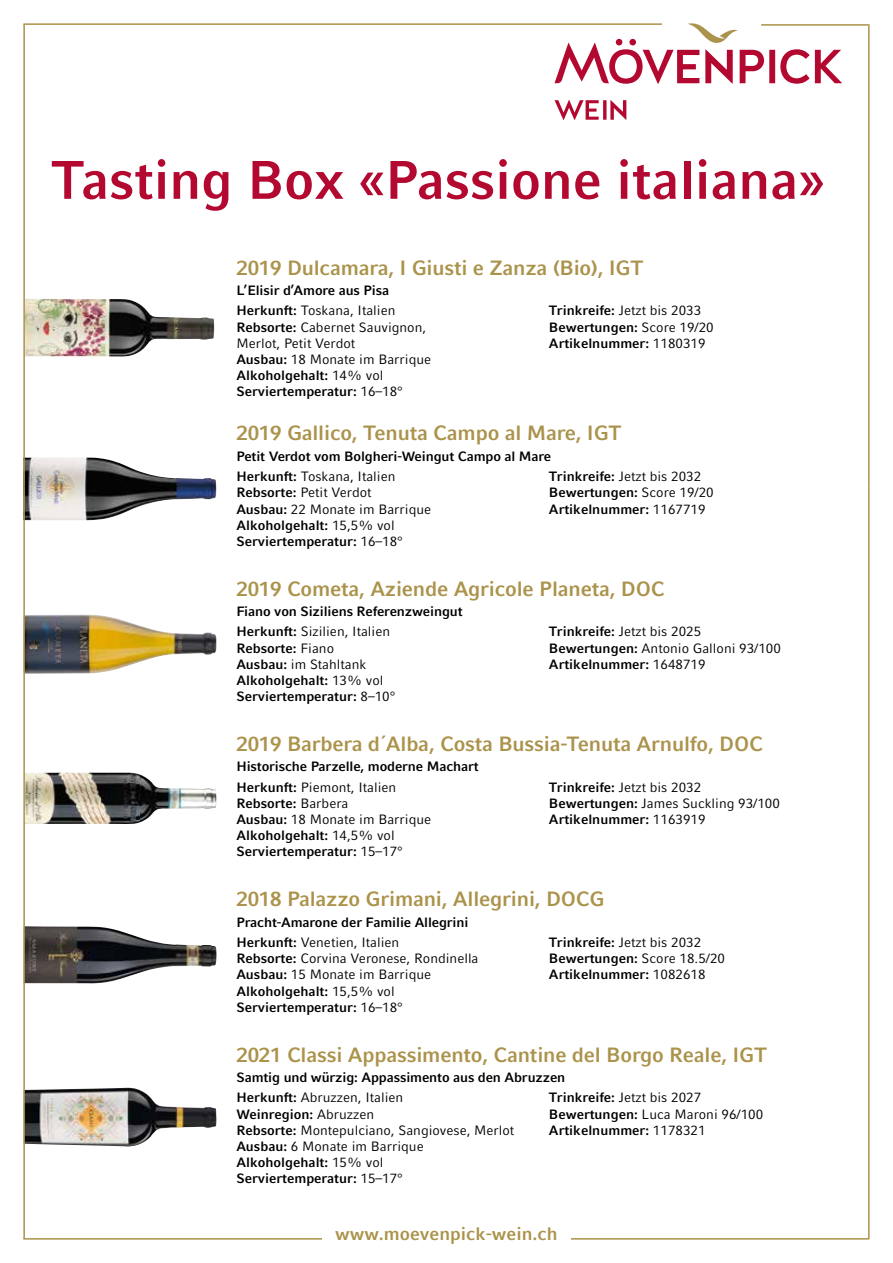
<style>
.page{position:relative;width:893px;height:1263px;background:#fff}
.page>*{position:absolute;margin:0;border:0;box-sizing:border-box;transform-origin:0 0}
.t1{font:700 54px "Compatil Fact LT Pro";color:#b30931}
.t2{font:700 20.7px "Compatil Fact LT Pro";letter-spacing:-.01em;color:#ab934b}
.t3{font:700 18px "Compatil Fact LT Pro";color:#ab934b}
.t4{font:13.5px/16.2px "Compatil Fact LT Pro";color:#000}
.t5{font:700 13.5px/16.2px "Compatil Fact LT Pro";letter-spacing:-.01em;color:#000}
.s1{font-weight:700}
.s2{font-weight:400}
</style>
<div class="page">
<img style="left:25px;top:457px;width:192px;height:63px">
<img style="left:25px;top:299px;width:189px;height:58px">
<img style="left:25px;top:614px;width:191px;height:60px">
<img style="left:25px;top:772px;width:192px;height:52px">
<img style="left:25px;top:926px;width:192px;height:57px">
<img style="left:25px;top:1088px;width:191px;height:59px">
<hr style="left:23px;top:23px;width:639px;height:2px;background:#ab934b">
<hr style="left:761px;top:24px;width:107px;height:2px;background:#ab934b">
<hr style="left:868px;top:24px;width:2px;height:463px;background:#ab934b">
<hr style="left:23px;top:24px;width:2px;height:463px;background:#ab934b">
<hr style="left:23px;top:487px;width:2px;height:752px;background:#ab934b">
<hr style="left:868px;top:487px;width:2px;height:752px;background:#ab934b">
<hr style="left:23px;top:1238px;width:846px;height:1px;background:#ab934b">
<svg style="left:554px;top:100px;width:72px;height:20px"></svg>
<svg style="left:554px;top:23px;width:288px;height:61px"></svg>
<div style="left:322px;top:1226px;width:249px;height:13px;background:#fff"></div>
<h1 class="t1" style="left:51px;top:148px;width:775px">Tasting Box «Passione italiana»</h1>
<h2 class="t2" style="left:236px;top:255px;width:408px">2019 Dulcamara, I Giusti e Zanza (Bio), IGT</h2>
<p class="t4" style="left:236px;top:303px;width:196px"><span class="s1">Herkunft:</span> Toskana, Italien<br><span class="s1">Rebsorte:</span> Cabernet Sauvignon,<br>Merlot, Petit Verdot<br><span class="s1">Ausbau:</span> 18 Monate im Barrique<br><span class="s1">Alkoholgehalt:</span> 14% vol<br><span class="s1">Serviertemperatur:</span> 16–18°</p>
<p class="t5" style="left:549px;top:303px;width:166px">Trinkreife: <span class="s2">Jetzt bis 2033<br></span>Bewertungen: <span class="s2">Score 19/20<br></span>Artikelnummer: <span class="s2">1180319</span></p>
<p class="t5" style="left:236px;top:282px;width:154px">L’Elisir d’Amore aus Pisa</p>
<h2 class="t2" style="left:236px;top:421px;width:387px">2019 Gallico, Tenuta Campo al Mare, IGT</h2>
<p class="t4" style="left:236px;top:468px;width:196px"><span class="s1">Herkunft:</span> Toskana, Italien<br><span class="s1">Rebsorte:</span> Petit Verdot<br><span class="s1">Ausbau:</span> 22 Monate im Barrique<br><span class="s1">Alkoholgehalt:</span> 15,5% vol<br><span class="s1">Serviertemperatur:</span> 16–18°</p>
<p class="t5" style="left:549px;top:468px;width:166px">Trinkreife: <span class="s2">Jetzt bis 2032<br></span>Bewertungen: <span class="s2">Score 19/20<br></span>Artikelnummer: <span class="s2">1167719</span></p>
<p class="t5" style="left:236px;top:448px;width:316px">Petit Verdot vom Bolgheri-Weingut Campo al Mare</p>
<h2 class="t2" style="left:236px;top:576px;width:430px">2019 Cometa, Aziende Agricole Planeta, DOC</h2>
<p class="t5" style="left:236px;top:624px;width:161px">Herkunft: <span class="s2">Sizilien, Italien<br></span>Rebsorte: <span class="s2">Fiano<br></span>Ausbau: <span class="s2">im Stahltank<br></span>Alkoholgehalt: <span class="s2">13% vol<br></span>Serviertemperatur: <span class="s2">8–10°</span></p>
<p class="t4" style="left:549px;top:624px;width:233px"><span class="s1">Trinkreife:</span> Jetzt bis 2025<br><span class="s1">Bewertungen:</span> Antonio Galloni 93/100<br><span class="s1">Artikelnummer:</span> 1648719</p>
<p class="t5" style="left:236px;top:603px;width:228px">Fiano von Siziliens Referenzweingut</p>
<h2 class="t2" style="left:236px;top:731px;width:528px">2019 Barbera d´Alba, Costa Bussia-Tenuta Arnulfo, DOC</h2>
<p class="t5" style="left:236px;top:779px;width:196px">Herkunft: <span class="s2">Piemont, Italien<br></span>Rebsorte: <span class="s2">Barbera<br></span>Ausbau: <span class="s2">18 Monate im Barrique<br></span>Alkoholgehalt: <span class="s2">14,5% vol<br></span>Serviertemperatur: <span class="s2">15–17°</span></p>
<p class="t4" style="left:549px;top:779px;width:232px"><span class="s1">Trinkreife:</span> Jetzt bis 2032<br><span class="s1">Bewertungen:</span> James Suckling 93/100<br><span class="s1">Artikelnummer:</span> 1163919</p>
<p class="t5" style="left:236px;top:758px;width:244px">Historische Parzelle, moderne Machart</p>
<h2 class="t2" style="left:236px;top:887px;width:370px">2018 Palazzo Grimani, Allegrini, DOCG</h2>
<p class="t4" style="left:236px;top:934px;width:244px"><span class="s1">Herkunft:</span> Venetien, Italien<br><span class="s1">Rebsorte:</span> Corvina Veronese, Rondinella<br><span class="s1">Ausbau:</span> 15 Monate im Barrique<br><span class="s1">Alkoholgehalt:</span> 15,5% vol<br><span class="s1">Serviertemperatur:</span> 16–18°</p>
<p class="t5" style="left:549px;top:934px;width:178px">Trinkreife: <span class="s2">Jetzt bis 2032<br></span>Bewertungen: <span class="s2">Score 18.5/20<br></span>Artikelnummer: <span class="s2">1082618</span></p>
<p class="t5" style="left:236px;top:914px;width:234px">Pracht-Amarone der Familie Allegrini</p>
<h2 class="t2" style="left:236px;top:1042px;width:532px">2021 Classi Appassimento, Cantine del Borgo Reale, IGT</h2>
<p class="t4" style="left:236px;top:1090px;width:279px"><span class="s1">Herkunft:</span> Abruzzen, Italien<br><span class="s1">Weinregion:</span> Abruzzen<br><span class="s1">Rebsorte:</span> Montepulciano, Sangiovese, Merlot<br><span class="s1">Ausbau:</span> 6 Monate im Barrique<br><span class="s1">Alkoholgehalt:</span> 15% vol<br><span class="s1">Serviertemperatur:</span> 15–17°</p>
<p class="t5" style="left:549px;top:1090px;width:216px">Trinkreife: <span class="s2">Jetzt bis 2027<br></span>Bewertungen: <span class="s2">Luca Maroni 96/100<br></span>Artikelnummer: <span class="s2">1178321</span></p>
<p class="t5" style="left:236px;top:1069px;width:330px">Samtig und würzig: Appassimento aus den Abruzzen</p>
<h3 class="t3" style="left:335px;top:1223px;width:224px">www.moevenpick-wein.ch</h3>
</div>
